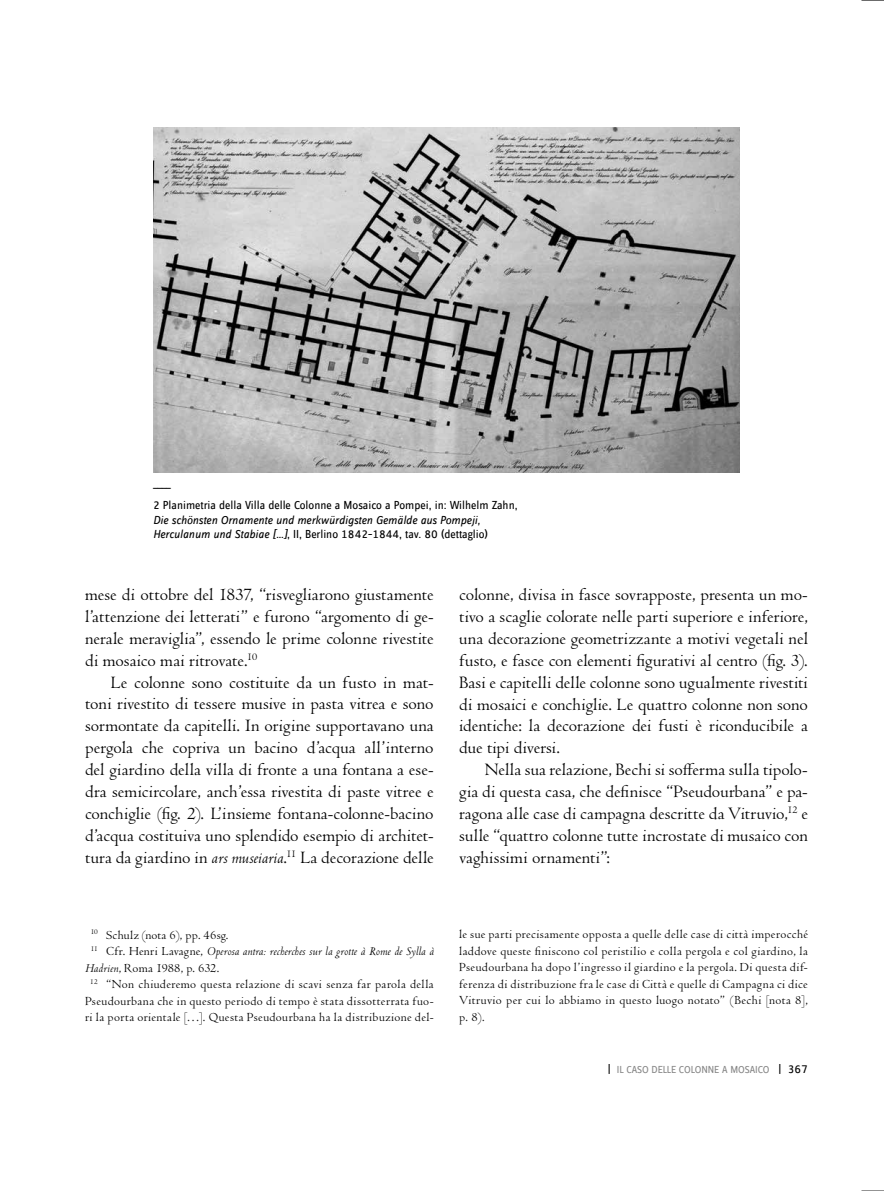
<style>
.page{position:relative;width:893px;height:1191px;background:#fff}
.page>*{position:absolute;margin:0;border:0;box-sizing:border-box;transform-origin:0 0}
.t1{font:18px/21.9px "Centaur MT Pro";color:#000;text-align:justify}
.t2{font:12.75px/16.5px "Centaur MT Pro";letter-spacing:.03em;color:#000;text-align:justify}
.t3{font:italic 12.75px "Centaur MT Pro";letter-spacing:.01em;color:#000}
.t4{font:12.75px "Centaur MT Pro";color:#000}
.t5{font:italic 12px/14.4px "Zine Sans Display Offc";color:#000}
.t6{font:12px/23px "Zine Sans Display Offc";color:#000}
.t7{font:10.5px "Zine Sans Display Offc";color:#878787}
.s1{font-style:normal}
.s2{font-style:italic}
.s3{font-size:12px;color:#000}
</style>
<div class="page">
<img style="left:153px;top:128px;width:587px;height:344px">
<svg style="left:861px;top:0;width:23px;height:1px"></svg>
<svg style="left:861px;top:1190px;width:23px;height:1px"></svg>
<p class="t6" style="left:153px;top:471px;width:366px">____<br>2 Planimetria della Villa delle Colonne a Mosaico a Pompei, in: Wilhelm Zahn,</p>
<p class="t5" style="left:153px;top:513px;width:336px">Die schönsten Ornamente und merkwürdigsten Gemälde aus Pompeji,<br>Herculanum und Stabiae […]<span class="s1">, II, Berlino 1842–1844, tav. 80 (dettaglio)</span></p>
<p class="t1" style="left:85px;top:584px;width:350px">mese di ottobre del 1837, “risvegliarono giustamente l’attenzione dei letterati” e furono “argomento di ge&shy;nerale meraviglia”, essendo le prime colonne rivestite di mosaico mai ritrovate.<sup>10</sup></p>
<p class="t1" style="left:85px;top:671px;width:350px;text-indent:26px">Le colonne sono costituite da un fusto in mat&shy;toni rivestito di tessere musive in pasta vitrea e sono sormontate da capitelli. In origine supportavano una pergola che copriva un bacino d’acqua all’interno del giardino della villa di fronte a una fontana a ese&shy;dra semicircolare, anch’essa rivestita di paste vitree e conchiglie (fig. 2). L’insieme fontana-colonne-bacino d’acqua costituiva uno splendido esempio di architet&shy;tura da giardino in <span class="s2">ars museiaria</span>.<sup>11</sup> La decorazione delle</p>
<p class="t2" style="left:91px;top:926px;width:139px"><sup>10</sup> Schulz (nota 6), pp. 46sg.</p>
<p class="t3" style="left:91px;top:943px;width:344px"><sup>11</sup> <span class="s1">Cfr. Henri Lavagne,</span> Operosa antra: recherches sur la grotte à Rome de Sylla à</p>
<p class="t4" style="left:85px;top:960px;width:136px"><span class="s2">Hadrien</span>, Roma 1988, p. 632.</p>
<p class="t2" style="left:90px;top:976px;width:345px"><sup>12</sup> “Non chiuderemo questa relazione di scavi senza far parola della</p>
<p class="t2" style="left:85px;top:992px;width:350px">Pseudourbana che in questo periodo di tempo è stata dissotterrata fuo-</p>
<p class="t2" style="left:85px;top:1009px;width:350px">ri la porta orientale […]. Questa Pseudourbana ha la distribuzione del-</p>
<p class="t1" style="left:459px;top:584px;width:350px">colonne, divisa in fasce sovrapposte, presenta un mo&shy;tivo a scaglie colorate nelle parti superiore e inferiore, una decorazione geometrizzante a motivi vegetali nel fusto, e fasce con elementi figurativi al centro (fig. 3).<br>Basi e capitelli delle colonne sono ugualmente rivestiti di mosaici e conchiglie. Le quattro colonne non sono identiche: la decorazione dei fusti è riconducibile a due tipi diversi.</p>
<p class="t1" style="left:459px;top:759px;width:350px;text-indent:26px">Nella sua relazione, Bechi si sofferma sulla tipolo&shy;gia di questa casa, che definisce “Pseudourbana” e pa&shy;ragona alle case di campagna descritte da Vitruvio,<sup>12</sup> e sulle “quattro colonne tutte incrostate di musaico con vaghissimi ornamenti”:</p>
<p class="t2" style="left:459px;top:926px;width:350px">le sue parti precisamente opposta a quelle delle case di città imperocché laddove queste finiscono col peristilio e colla pergola e col giardino, la Pseudourbana ha dopo l’ingresso il giardino e la pergola. Di questa dif&shy;ferenza di distribuzione fra le case di Città e quelle di Campagna ci dice Vitruvio per cui lo abbiamo in questo luogo notato” (Bechi [nota 8], p. 8).</p>
<p class="t7" style="left:608px;top:1064px;width:202px"><span class="s3">|</span> IL CASO DELLE COLONNE A MOSAICO <span class="s3">| 367</span></p>
</div>
